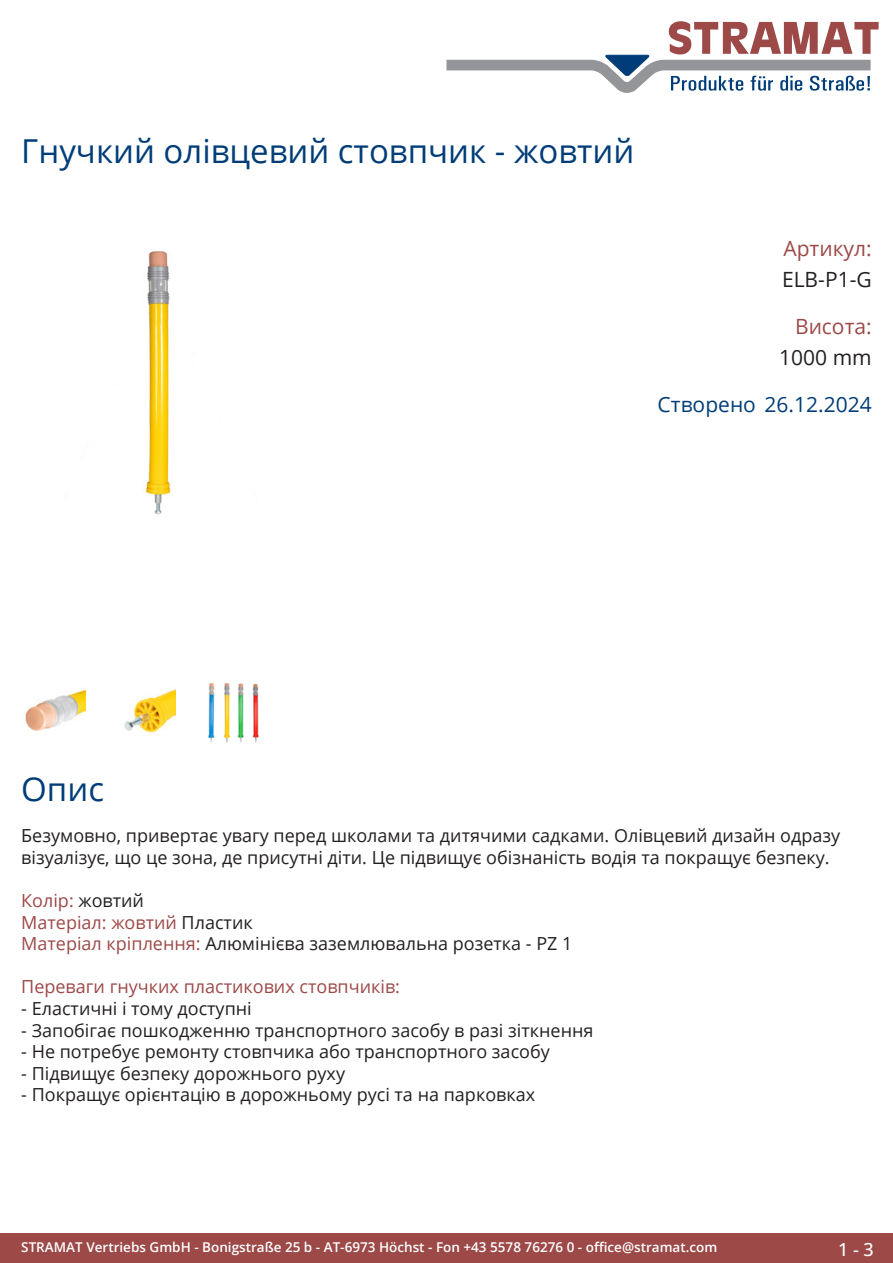
<style>
.page{position:relative;width:893px;height:1263px;background:#fff}
.page>*{position:absolute;margin:0;border:0;box-sizing:border-box;transform-origin:0 0}
.Produkttitel{font:33px "Open Sans";color:#003d78}
.Erstellungsdatum{font:21px "Open Sans";color:#003d78}
.TechDaten_Überschrif{font:21px "Open Sans";color:#9c4948}
.TechDaten_Inhalt{font:21px "Open Sans";color:#231f20}
.Beschreibung_Text{font:18px/21.6px "Open Sans";color:#231f20}
.Beschreibung_Text-2{font:18px "Open Sans";color:#9c4948}
.t1{font:500 18px "Open Sans";color:#fff}
.t2{font:600 13.5px "Open Sans";color:#fff}
.s1{color:#9c4948}
</style>
<div class="page">
<div style="left:0;top:1233px;width:893px;height:30px;background:#9c4948"></div>
<svg style="left:446px;top:21px;width:433px;height:72px"></svg>
<img style="left:145px;top:251px;width:27px;height:264px">
<img style="left:25px;top:690px;width:60px;height:41px">
<img style="left:124px;top:689px;width:51px;height:44px">
<img style="left:208px;top:683px;width:51px;height:60px">
<p class="Produkttitel" style="left:21px;top:128px;width:615px">Гнучкий олівцевий стовпчик - жовтий</p>
<p class="TechDaten_Überschrif" style="left:783px;top:234px;width:90px">Артикул:</p>
<p class="TechDaten_Inhalt" style="left:782px;top:265px;width:91px">ELB-P1-G</p>
<p class="TechDaten_Überschrif" style="left:795px;top:312px;width:78px">Висота:</p>
<p class="TechDaten_Inhalt" style="left:779px;top:343px;width:94px">1000 mm</p>
<p class="Erstellungsdatum" style="left:658px;top:390px;width:216px">Створено 26.12.2024</p>
<p class="Produkttitel" style="left:21px;top:766px;width:84px">Опис</p>
<p class="Beschreibung_Text" style="left:21px;top:824px;width:820px">Безумовно, привертає увагу перед школами та дитячими садками. Олівцевий дизайн одразу візуалізує, що це зона, де присутні діти. Це підвищує обізнаність водія та покращує безпеку.</p>
<p class="Beschreibung_Text" style="left:21px;top:889px;width:553px"><span class="s1">Колір:</span> жовтий<br><span class="s1">Матеріал: жовтий</span> Пластик<br><span class="s1">Матеріал кріплення:</span> Алюмінієва заземлювальна розетка - PZ 1</p>
<p class="Beschreibung_Text-2" style="left:21px;top:974px;width:380px">Переваги гнучких пластикових стовпчиків:</p>
<p class="Beschreibung_Text" style="left:21px;top:997px;width:232px">- Еластичні і тому доступні</p>
<p class="Beschreibung_Text" style="left:21px;top:1019px;width:574px">- Запобігає пошкодженню транспортного засобу в разі зіткнення</p>
<p class="Beschreibung_Text" style="left:21px;top:1040px;width:530px">- Не потребує ремонту стовпчика або транспортного засобу</p>
<p class="Beschreibung_Text" style="left:21px;top:1062px;width:325px">- Підвищує безпеку дорожнього руху</p>
<p class="Beschreibung_Text" style="left:21px;top:1083px;width:515px">- Покращує орієнтацію в дорожньому русі та на парковках</p>
<p class="t2" style="left:21px;top:1238px;width:698px">STRAMAT Vertriebs GmbH - Bonigstraße 25 b - AT-6973 Höchst - Fon +43 5578 76276 0 - office@stramat.com</p>
<p class="t1" style="left:838px;top:1237px;width:37px">1 - 3</p>
</div>
